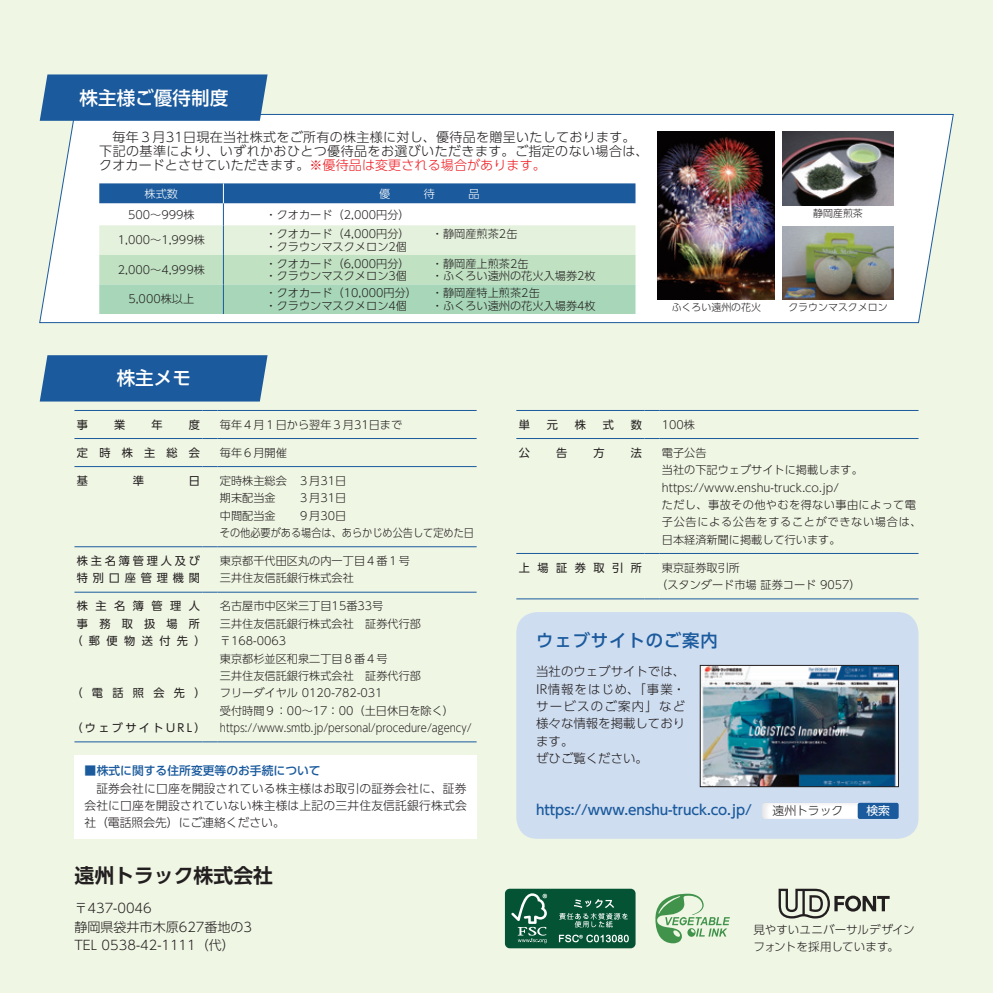
<style>
.page{position:relative;width:993px;height:993px;background:#fff}
.page>*{position:absolute;margin:0;border:0;box-sizing:border-box;transform-origin:0 0}
.t1{font:700 19.78px "UD Shin Go Pro De";color:#231f20}
.t2{font:500 18.55px "UD Shin Go Pro";color:#fff}
.t3{font:500 17.32px "UD Shin Go Pro";letter-spacing:.05em;color:#1a5a9d}
.t4{font:500 13.65px "UD Shin Go Pro";letter-spacing:-.01em;color:#1a5a9d}
.t5{font:300 12.95px/14.2px "UD Shin Go Pro";letter-spacing:.02em;color:#231f20}
.t6{font:300 12.95px/18.6px "UD Shin Go Pro";color:#231f20}
.t7{font:300 12.42px/17.3px "UD Shin Go Pro";color:#231f20}
.t8{font:300 11.72px/17.3px "UD Shin Go Pro";letter-spacing:.015em;color:#231f20;text-align:justify}
.t9{font:500 11.72px "UD Shin Go Pro";color:#1a5a9d}
.t10{font:11.72px "UD Shin Go Pro";color:#fff}
.t11{font:300 11.55px/17.2px "UD Shin Go Pro";letter-spacing:.005em;color:#231f20}
.t12{font:300 11.2px/17.3px "UD Shin Go Pro";color:#231f20}
.t13{font:11.2px "UD Shin Go Pro";letter-spacing:.575em;color:#231f20}
.t14{font:11.2px/17.3px "UD Shin Go Pro";letter-spacing:.67em;color:#231f20;text-align:center}
.t15{font:11.2px/17.3px "UD Shin Go Pro";letter-spacing:.255em;color:#231f20}
.t16{font:11.2px "UD Shin Go Pro";letter-spacing:.21em;color:#231f20}
.t17{font:300 11.2px "UD Shin Go Pro";color:#fff}
.t18{font:300 9.97px "UD Shin Go Pro";color:#231f20}
.s1{color:#ee1d23}
</style>
<div class="page">
<div style="left:0;top:0;width:992px;height:992px;background:#eff6e4"></div>
<div style="left:40px;top:355px;width:227px;height:46px;background:#1a5a9d"></div>
<svg style="left:39px;top:114px;width:914px;height:209px;background:#f5f7f7"></svg>
<div style="left:74px;top:754px;width:402px;height:84px;background:#fff"></div>
<svg style="left:655px;top:893px;width:74px;height:50px"></svg>
<div style="left:504px;top:888px;width:131px;height:59px;background:#045334;border-radius:5px"></div>
<svg style="left:511px;top:893px;width:36px;height:49px"></svg>
<svg style="left:559px;top:899px;width:68px;height:28px"></svg>
<svg style="left:558px;top:934px;width:70px;height:8px"></svg>
<svg style="left:778px;top:888px;width:111px;height:30px"></svg>
<hr style="left:74px;top:438px;width:128px;height:1px;background:#1a5a9d">
<svg style="left:202px;top:438px;width:15px;height:1px"></svg>
<hr style="left:217px;top:438px;width:259px;height:1px;background:#1a5a9d">
<hr style="left:74px;top:466px;width:128px;height:1px;background:#1a5a9d">
<svg style="left:202px;top:466px;width:15px;height:1px"></svg>
<hr style="left:217px;top:466px;width:259px;height:1px;background:#1a5a9d">
<hr style="left:74px;top:410px;width:128px;height:1px;background:#1a5a9d">
<svg style="left:202px;top:410px;width:15px;height:1px"></svg>
<hr style="left:217px;top:410px;width:259px;height:1px;background:#1a5a9d">
<hr style="left:74px;top:546px;width:128px;height:1px;background:#1a5a9d">
<svg style="left:202px;top:546px;width:15px;height:1px"></svg>
<hr style="left:217px;top:546px;width:259px;height:1px;background:#1a5a9d">
<hr style="left:74px;top:591px;width:128px;height:1px;background:#1a5a9d">
<svg style="left:202px;top:591px;width:15px;height:1px"></svg>
<hr style="left:217px;top:591px;width:259px;height:1px;background:#1a5a9d">
<hr style="left:74px;top:741px;width:128px;height:1px;background:#1a5a9d">
<svg style="left:202px;top:741px;width:15px;height:1px"></svg>
<hr style="left:217px;top:741px;width:259px;height:1px;background:#1a5a9d">
<hr style="left:516px;top:438px;width:128px;height:1px;background:#1a5a9d">
<svg style="left:644px;top:438px;width:15px;height:1px"></svg>
<hr style="left:659px;top:438px;width:259px;height:1px;background:#1a5a9d">
<hr style="left:516px;top:598px;width:128px;height:1px;background:#1a5a9d">
<svg style="left:644px;top:598px;width:15px;height:1px"></svg>
<hr style="left:659px;top:598px;width:259px;height:1px;background:#1a5a9d">
<hr style="left:516px;top:410px;width:128px;height:1px;background:#1a5a9d">
<svg style="left:644px;top:410px;width:15px;height:1px"></svg>
<hr style="left:659px;top:410px;width:259px;height:1px;background:#1a5a9d">
<hr style="left:516px;top:553px;width:128px;height:1px;background:#1a5a9d">
<svg style="left:644px;top:553px;width:15px;height:1px"></svg>
<hr style="left:659px;top:553px;width:259px;height:1px;background:#1a5a9d">
<svg style="left:99px;top:183px;width:536px;height:131px"></svg>
<svg style="left:40px;top:74px;width:227px;height:47px;background:#2360a0"></svg>
<div style="left:516px;top:612px;width:402px;height:226px;background:#cfddf0;border-radius:21px"></div>
<img style="left:701px;top:667px;width:195px;height:117px">
<div style="left:699px;top:665px;width:199px;height:121px;border:1px solid #231f20"></div>
<div style="left:745px;top:789px;width:142px;height:29px;background:#231f20;opacity:.1"></div>
<div style="left:857px;top:802px;width:41px;height:16px;background:#1a5a9d;border-radius:2px"></div>
<img style="left:657px;top:132px;width:117px;height:167px">
<img style="left:782px;top:132px;width:111px;height:73px">
<img style="left:782px;top:226px;width:111px;height:73px">
<h2 class="t2" style="left:79px;top:83px;width:150px">株主様ご優待制度</h2>
<p class="t5" style="left:99px;top:129px;width:550px">　毎年３月31日現在当社株式をご所有の株主様に対し、優待品を贈呈いたしております。下記の基準により、いずれかおひとつ優待品をお選びいただきます。ご指定のない場合は、クオカードとさせていただきます。<span class="s1">※優待品は変更される場合があります。</span></p>
<p class="t17" style="left:144px;top:184px;width:35px">株式数</p>
<p class="t12" style="left:128px;top:205px;width:68px">500～999株</p>
<p class="t12" style="left:265px;top:205px;width:145px">・クオカード（2,000円分）</p>
<p class="t12" style="left:118px;top:231px;width:88px">1,000～1,999株</p>
<p class="t12" style="left:265px;top:227px;width:145px;line-height:12.4px">・クオカード（4,000円分）・クラウンマスクメロン2個</p>
<p class="t12" style="left:432px;top:225px;width:87px">・静岡産煎茶2缶</p>
<p class="t12" style="left:118px;top:260px;width:88px">2,000～4,999株</p>
<p class="t12" style="left:265px;top:257px;width:145px;line-height:12.4px">・クオカード（6,000円分）・クラウンマスクメロン3個</p>
<p class="t12" style="left:432px;top:257px;width:165px;line-height:12.4px">・静岡産上煎茶2缶<br>・ふくろい遠州の花火入場券2枚</p>
<p class="t12" style="left:128px;top:290px;width:67px">5,000株以上</p>
<p class="t12" style="left:265px;top:286px;width:153px;line-height:12.4px">・クオカード（10,000円分）・クラウンマスクメロン4個</p>
<p class="t12" style="left:432px;top:286px;width:165px;line-height:12.4px">・静岡産特上煎茶2缶<br>・ふくろい遠州の花火入場券4枚</p>
<h2 class="t2" style="left:117px;top:363px;width:76px">株主メモ</h2>
<p class="t18" style="left:813px;top:205px;width:51px">静岡産煎茶</p>
<p class="t18" style="left:671px;top:299px;width:91px">ふくろい遠州の花火</p>
<p class="t18" style="left:788px;top:299px;width:101px">クラウンマスクメロン</p>
<p class="t13" style="left:77px;top:415px;width:13px">事</p>
<p class="t13" style="left:114px;top:415px;width:13px">業</p>
<p class="t13" style="left:151px;top:415px;width:13px">年</p>
<p class="t13" style="left:189px;top:415px;width:13px">度</p>
<p class="t12" style="left:220px;top:415px;width:184px">毎年４月１日から翌年３月31日まで</p>
<p class="t13" style="left:77px;top:443px;width:124px">定時株主総会</p>
<p class="t12" style="left:220px;top:443px;width:68px">毎年６月開催</p>
<p class="t13" style="left:77px;top:471px;width:13px">基</p>
<p class="t13" style="left:133px;top:471px;width:13px">準</p>
<p class="t13" style="left:189px;top:471px;width:13px">日</p>
<p class="t12" style="left:220px;top:471px;width:255px">定時株主総会　３月31日<br>期末配当金　　３月31日<br>中間配当金　　９月30日<br>その他必要がある場合は、あらかじめ公告して定めた日</p>
<p class="t15" style="left:77px;top:551px;width:125px">株主名簿管理人及び特別口座管理機関</p>
<p class="t12" style="left:220px;top:551px;width:191px">東京都千代田区丸の内一丁目４番１号三井住友信託銀行株式会社</p>
<p class="t14" style="left:71px;top:597px;width:136px">株主名簿管理人事務取扱場所（郵便物送付先）</p>
<p class="t12" style="left:220px;top:597px;width:253px">名古屋市中区栄三丁目15番33号<br>三井住友信託銀行株式会社　証券代行部〒168-0063<br>東京都杉並区和泉二丁目８番４号<br>三井住友信託銀行株式会社　証券代行部<br>フリーダイヤル 0120-782-031<br>受付時間９：00～17：00（土日休日を除く）https://www.smtb.jp/personal/procedure/agency/</p>
<p class="t13" style="left:71px;top:683px;width:136px">（電話照会先）</p>
<p class="t16" style="left:71px;top:718px;width:136px">（ウェブサイトURL）</p>
<p class="t9" style="left:84px;top:761px;width:238px">■ 株式に関する住所変更等のお手続について</p>
<p class="t8" style="left:84px;top:778px;width:384px">　証券会社に口座を開設されている株主様はお取引の証券会社に、証券会社に口座を開設されていない株主様は上記の三井住友信託銀行株式会社（電話照会先）にご連絡ください。</p>
<h1 class="t1" style="left:74px;top:858px;width:200px">遠州トラック株式会社</h1>
<p class="t6" style="left:74px;top:898px;width:179px">〒437-0046<br>静岡県袋井市木原627番地の3<br>TEL 0538-42-1111（代）</p>
<p class="t13" style="left:518px;top:415px;width:13px">単</p>
<p class="t13" style="left:546px;top:415px;width:13px">元</p>
<p class="t13" style="left:574px;top:415px;width:13px">株</p>
<p class="t13" style="left:602px;top:415px;width:13px">式</p>
<p class="t13" style="left:630px;top:415px;width:13px">数</p>
<p class="t12" style="left:661px;top:415px;width:35px">100株</p>
<p class="t13" style="left:518px;top:443px;width:13px">公</p>
<p class="t13" style="left:556px;top:443px;width:13px">告</p>
<p class="t13" style="left:593px;top:443px;width:13px">方</p>
<p class="t13" style="left:630px;top:443px;width:13px">法</p>
<p class="t12" style="left:661px;top:443px;width:261px">電子公告<br>当社の下記ウェブサイトに掲載します。https://www.enshu-truck.co.jp/<br>ただし、事故その他やむを得ない事由によって電子公告による公告をすることができない場合は、日本経済新聞に掲載して行います。</p>
<p class="t14" style="left:518px;top:558px;width:124px">上場証券取引所</p>
<p class="t12" style="left:656px;top:558px;width:206px;text-indent:6px">東京証券取引所<br>（スタンダード市場 証券コード 9057）</p>
<h3 class="t3" style="left:536px;top:626px;width:183px">ウェブサイトのご案内</h3>
<p class="t7" style="left:536px;top:662px;width:150px">当社のウェブサイトでは、<br>IR情報をはじめ、「事業・サービスのご案内」など様々な情報を掲載しております。<br>ぜひご覧ください。</p>
<p class="t4" style="left:536px;top:798px;width:217px">https://www.enshu-truck.co.jp/</p>
<p class="t8" style="left:772px;top:801px;width:72px">遠州トラック</p>
<p class="t10" style="left:866px;top:801px;width:25px">検索</p>
<p class="t11" style="left:753px;top:919px;width:163px">見やすいユニバーサルデザインフォントを採用しています。</p>
</div>
